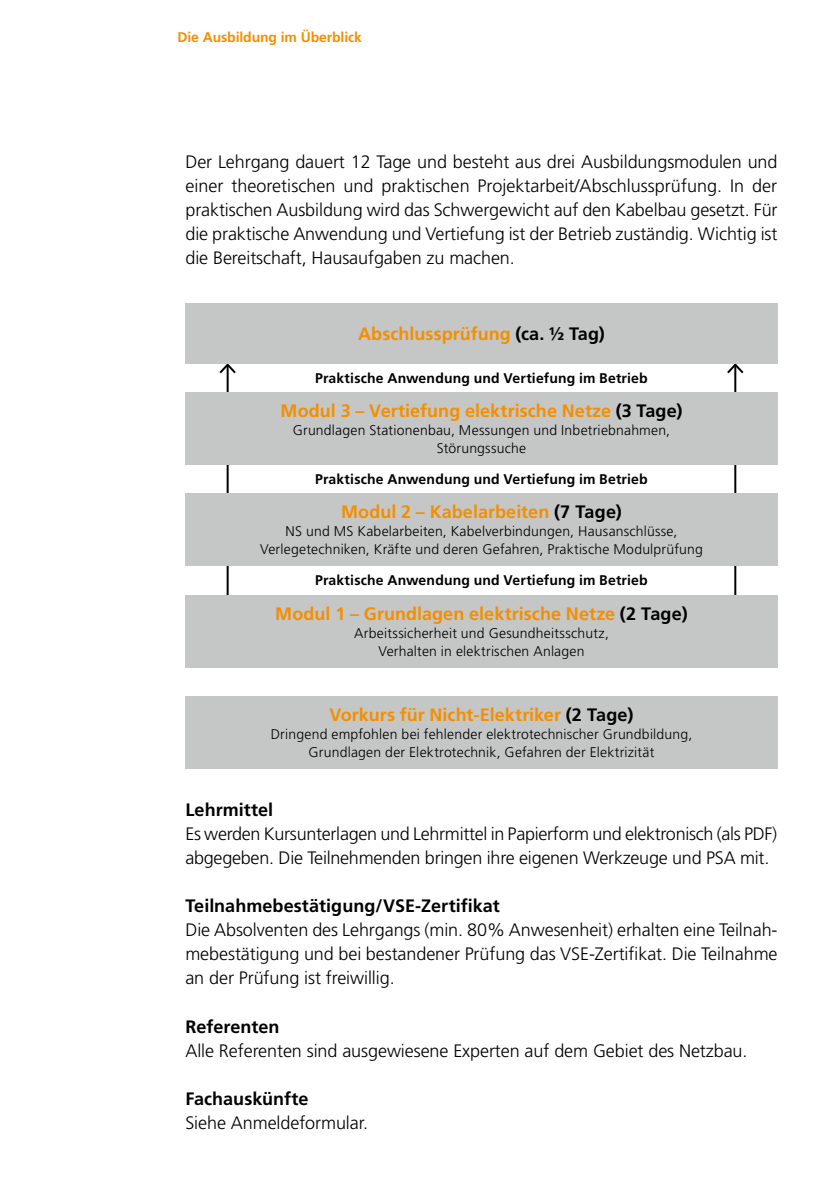
<style>
.page{position:relative;width:840px;height:1191px;background:#fff}
.page>*{position:absolute;margin:0;border:0;box-sizing:border-box;transform-origin:0 0}
.t1{font:300 18px/24px "Frutiger LT Std";letter-spacing:-.005em;color:#000;text-align:justify}
.t2{font:700 18px "Frutiger LT Std";color:#f38f00}
.t3{font:700 18px "Frutiger LT Std";color:#000}
.t4{font:300 14px/18px "Frutiger LT Std";letter-spacing:.015em;color:#000;text-align:center}
.t5{font:700 14px "Frutiger LT Std";letter-spacing:.01em;color:#000}
.t6{font:700 14px "Frutiger LT Std";letter-spacing:-.01em;color:#f38f00}
.s1{color:#000}
</style>
<div class="page">
<hr style="left:226px;top:365px;width:2px;height:286px;background:#000">
<svg style="left:217px;top:363px;width:21px;height:12px"></svg>
<hr style="left:733px;top:365px;width:2px;height:287px;background:#000">
<svg style="left:724px;top:363px;width:21px;height:12px"></svg>
<div style="left:185px;top:303px;width:592px;height:60px;background:#c5c6c6"></div>
<div style="left:185px;top:392px;width:592px;height:72px;background:#c5c6c6"></div>
<div style="left:185px;top:493px;width:592px;height:72px;background:#c5c6c6"></div>
<div style="left:185px;top:595px;width:592px;height:72px;background:#c5c6c6"></div>
<div style="left:185px;top:696px;width:592px;height:72px;background:#c5c6c6"></div>
<p class="t6" style="left:177px;top:28px;width:186px">Die Ausbildung im Überblick</p>
<p class="t1" style="left:185px;top:150px;width:593px">Der Lehrgang dauert 12 Tage und besteht aus drei Ausbildungsmodulen und einer theoretischen und praktischen Projektarbeit/Abschlussprüfung. In der praktischen Ausbildung wird das Schwergewicht auf den Kabelbau gesetzt. Für die praktische Anwendung und Vertiefung ist der Betrieb zuständig. Wichtig ist die Bereitschaft, Hausaufgaben zu machen.</p>
<p class="t2" style="left:358px;top:323px;width:248px">Abschlussprüfung <span class="s1">(ca. ½ Tag)</span></p>
<p class="t5" style="left:315px;top:370px;width:334px">Praktische Anwendung und Vertiefung im Betrieb</p>
<p class="t2" style="left:280px;top:400px;width:403px">Modul 3 – Vertiefung elektrische Netze <span class="s1">(3 Tage)</span></p>
<p class="t4" style="left:292px;top:421px;width:378px">Grundlagen Stationenbau, Messungen und Inbetriebnahmen,<br>Störungssuche</p>
<p class="t5" style="left:315px;top:471px;width:334px">Praktische Anwendung und Vertiefung im Betrieb</p>
<p class="t2" style="left:341px;top:501px;width:282px">Modul 2 – Kabelarbeiten <span class="s1">(7 Tage)</span></p>
<p class="t4" style="left:260px;top:522px;width:444px">NS und MS Kabelarbeiten, Kabelverbindungen, Hausanschlüsse,<br>Verlegetechniken, Kräfte und deren Gefahren, Praktische Modulprüfung</p>
<p class="t5" style="left:315px;top:572px;width:334px">Praktische Anwendung und Vertiefung im Betrieb</p>
<p class="t2" style="left:275px;top:603px;width:413px">Modul 1 – Grundlagen elektrische Netze <span class="s1">(2 Tage)</span></p>
<p class="t4" style="left:354px;top:624px;width:256px">Arbeitssicherheit und Gesundheitsschutz,<br>Verhalten in elektrischen Anlagen</p>
<p class="t2" style="left:329px;top:704px;width:305px">Vorkurs für Nicht-Elektriker <span class="s1">(2 Tage)</span></p>
<p class="t4" style="left:270px;top:725px;width:423px">Dringend empfohlen bei fehlender elektrotechnischer Grundbildung,<br>Grundlagen der Elektrotechnik, Gefahren der Elektrizität</p>
<p class="t3" style="left:185px;top:799px;width:89px">Lehrmittel</p>
<p class="t1" style="left:185px;top:822px;width:593px">Es werden Kursunterlagen und Lehrmittel in Papierform und elektronisch (als PDF) abgegeben. Die Teilnehmenden bringen ihre eigenen Werkzeuge und PSA mit.</p>
<p class="t3" style="left:185px;top:895px;width:316px">Teilnahmebestätigung/VSE-Zertifikat</p>
<p class="t1" style="left:185px;top:918px;width:593px">Die Absolventen des Lehrgangs (min. 80% Anwesenheit) erhalten eine Teilnah&shy;mebestätigung und bei bestandener Prüfung das VSE-Zertifikat. Die Teilnahme an der Prüfung ist freiwillig.</p>
<p class="t3" style="left:185px;top:1015px;width:96px">Referenten</p>
<p class="t1" style="left:185px;top:1038px;width:563px">Alle Referenten sind ausgewiesene Experten auf dem Gebiet des Netzbau.</p>
<p class="t3" style="left:185px;top:1087px;width:124px">Fachauskünfte</p>
<p class="t1" style="left:185px;top:1110px;width:184px">Siehe Anmeldeformular.</p>
</div>
